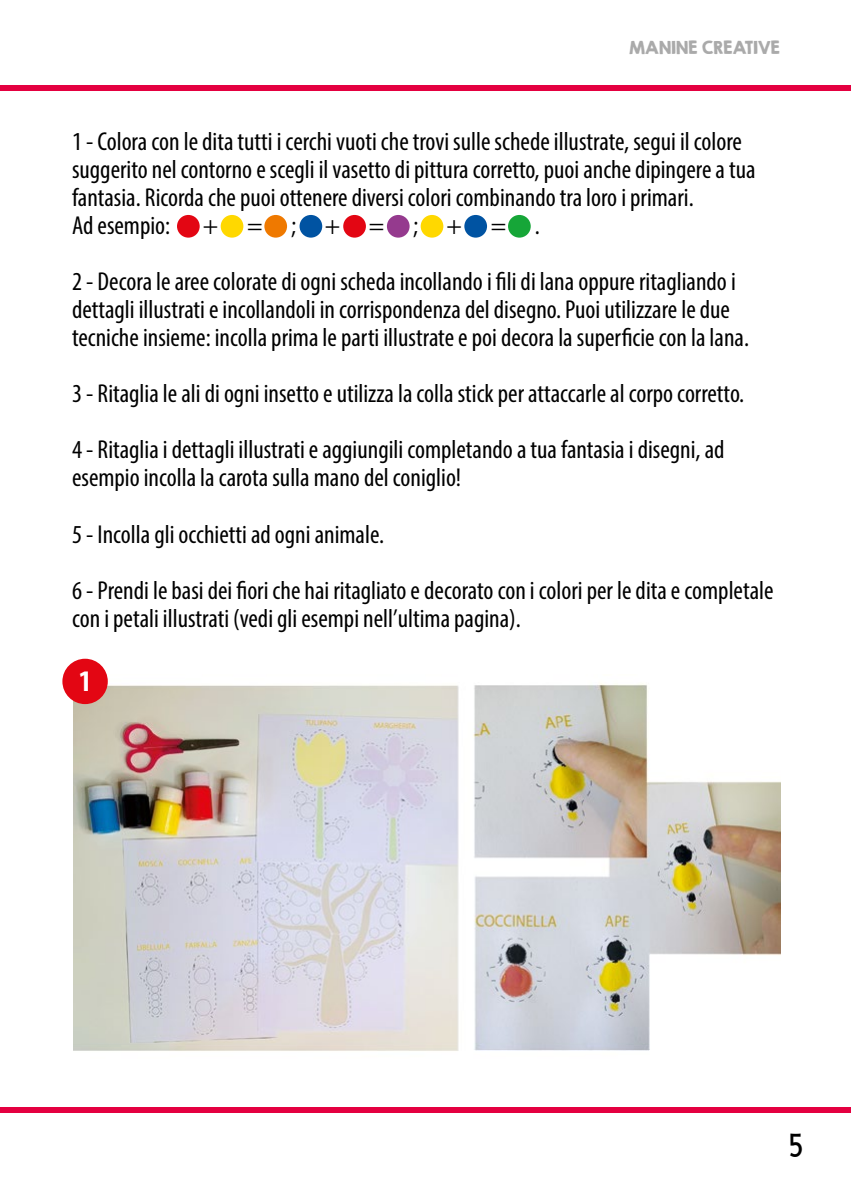
<style>
.page{position:relative;width:851px;height:1191px;background:#fff}
.page>*{position:absolute;margin:0;border:0;box-sizing:border-box;transform-origin:0 0}
.t1{font:700 condensed 30px "Myriad Pro";color:#fff}
.t2{font:condensed 26px/28px "Myriad Pro";color:#000}
.t3{font:24px "KG She Persisted";color:#000}
.t4{font:16px "KG Second Chances Solid";color:#aaa}
</style>
<div class="page">
<div style="left:0;top:85px;width:850px;height:5px;background:#e40040"></div>
<div style="left:0;top:1107px;width:850px;height:5px;background:#e40040"></div>
<div style="left:177px;top:215px;width:23px;height:23px;background:#e30613;border-radius:50%"></div>
<div style="left:299px;top:215px;width:23px;height:23px;background:#0053a2;border-radius:50%"></div>
<div style="left:420px;top:215px;width:23px;height:23px;background:#ffd800;border-radius:50%"></div>
<div style="left:221px;top:215px;width:22px;height:23px;background:#ffd800;border-radius:50%"></div>
<div style="left:343px;top:215px;width:23px;height:23px;background:#e30613;border-radius:50%"></div>
<div style="left:464px;top:215px;width:23px;height:23px;background:#0053a2;border-radius:50%"></div>
<div style="left:264px;top:215px;width:23px;height:23px;background:#ef7900;border-radius:50%"></div>
<div style="left:387px;top:215px;width:22px;height:23px;background:#953a8e;border-radius:50%"></div>
<div style="left:508px;top:215px;width:22px;height:23px;background:#16a638;border-radius:50%"></div>
<img style="left:73px;top:683px;width:707px;height:368px">
<div style="left:62px;top:658px;width:46px;height:46px;background:#e30613;border-radius:50%"></div>
<p class="t4" style="left:629px;top:38px;width:152px">MANINE CREATIVE</p>
<p class="t2" style="left:72px;top:127px;width:685px">1 - Colora con le dita tutti i cerchi vuoti che trovi sulle schede illustrate, segui il colore suggerito nel contorno e scegli il vasetto di pittura corretto, puoi anche dipingere a tua fantasia. Ricorda che puoi ottenere diversi colori combinando tra loro i primari.<br>Ad esempio:</p>
<p class="t2" style="left:72px;top:197px;width:665px;line-height:56px;text-indent:131px">+ = ; + = ; + = .<br>2 - Decora le aree colorate di ogni scheda incollando i fili di lana oppure ritagliando i</p>
<p class="t2" style="left:72px;top:295px;width:678px">dettagli illustrati e incollandoli in corrispondenza del disegno. Puoi utilizzare le due tecniche insieme: incolla prima le parti illustrate e poi decora la superficie con la lana.</p>
<p class="t2" style="left:72px;top:365px;width:673px;line-height:56px">3 - Ritaglia le ali di ogni insetto e utilizza la colla stick per attaccarle al corpo corretto.<br>4 - Ritaglia i dettagli illustrati e aggiungili completando a tua fantasia i disegni, ad</p>
<p class="t2" style="left:72px;top:449px;width:703px;line-height:56px">esempio incolla la carota sulla mano del coniglio!<br>5 - Incolla gli occhietti ad ogni animale.<br>6 - Prendi le basi dei fiori che hai ritagliato e decorato con i colori per le dita e completale</p>
<p class="t2" style="left:72px;top:603px;width:450px">con i petali illustrati (vedi gli esempi nell’ultima pagina).</p>
<p class="t1" style="left:79px;top:662px;width:14px">1</p>
<p class="t3" style="left:790px;top:1127px;width:14px">5</p>
</div>
